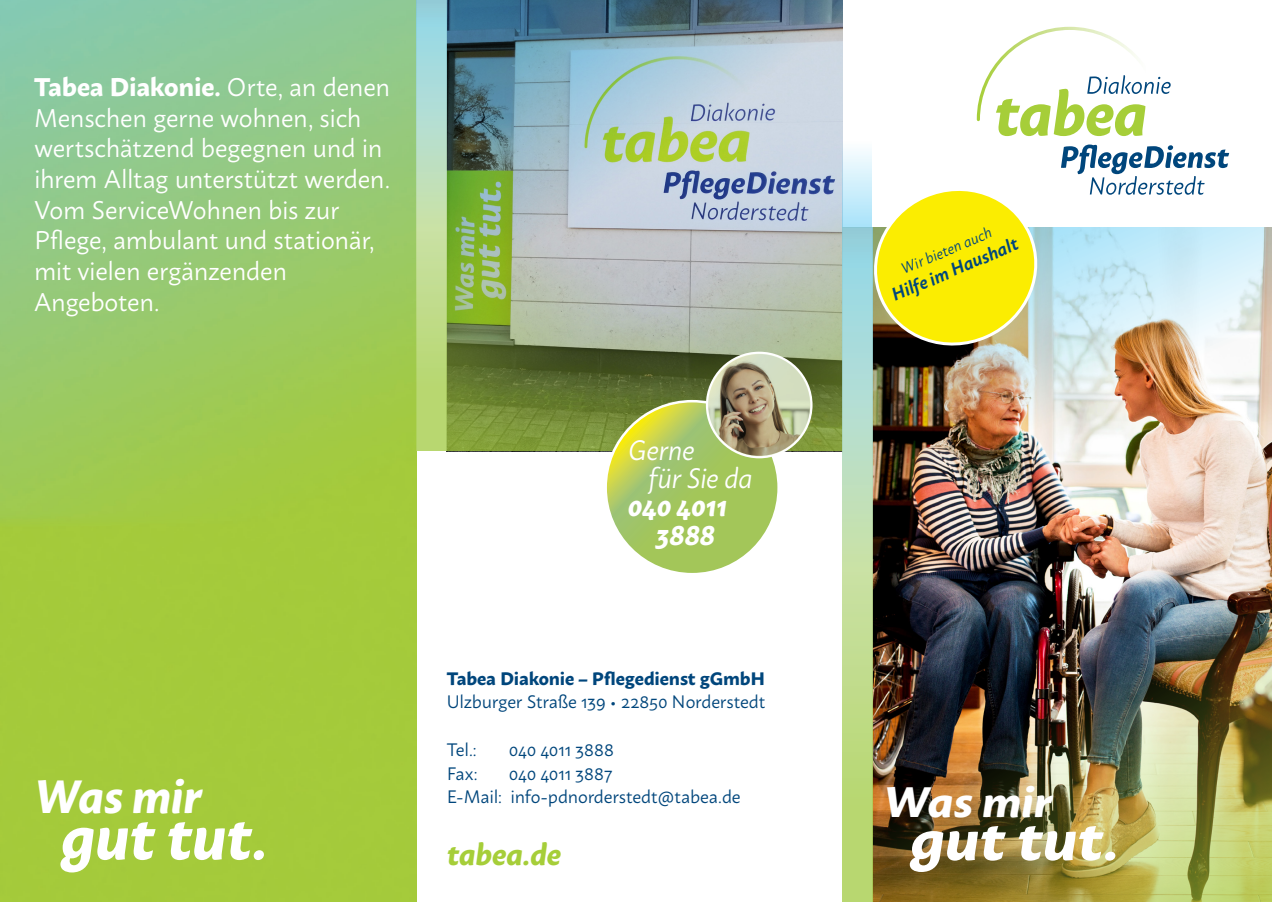
<style>
.page{position:relative;width:1272px;height:902px;background:#fff}
.page>*{position:absolute;margin:0;border:0;box-sizing:border-box;transform-origin:0 0}
.t1{font:italic 700 61.95px "Macho";letter-spacing:-.015em;color:#fff}
.t2{font:italic 700 56.55px "Macho";letter-spacing:-.015em;color:#fff;scale:1.1 1}
.t3{font:italic 700 46.5px "Macho";letter-spacing:-.01em;color:#fff}
.t4{font:italic 700 42.45px "Macho";letter-spacing:-.01em;color:#fff;scale:1.1 1}
.t5{font:italic 700 30px "Macho";letter-spacing:-.005em;color:#a6ce39}
.t6{font:italic 28.05px "Macho";letter-spacing:-.015em;color:#fff}
.t7{font:italic 700 28.05px "Macho";letter-spacing:.005em;color:#fff}
.t8{font:25.5px/30.6px "Macho";letter-spacing:-.01em;color:#fff}
.t9{font:18px "Macho";letter-spacing:-.005em;color:#00467c}
.t10{font:700 18px "Macho";letter-spacing:-.01em;color:#00467c}
.t11{font:italic 600 18px "Macho";color:#00467c}
.t12{font:italic 15px "Macho";color:#00467c}
.s1{font-weight:700}
</style>
<div class="page">
<img style="left:872px;top:227px;width:399px;height:674px">
<img style="left:446px;top:0;width:396px;height:451px">
<img style="left:0;top:0;width:417px;height:901px">
<div style="left:842px;top:134px;width:30px;height:93px;background:linear-gradient(to bottom,#fff,#a9e3f9)"></div>
<svg style="left:842px;top:227px;width:30px;height:674px;background:#b7dba5"></svg>
<svg style="left:417px;top:0;width:29px;height:451px;background:#b6dba8"></svg>
<svg style="left:605px;top:401px;width:173px;height:173px;background:#adca60"></svg>
<div style="left:706px;top:351px;width:106px;height:107px;border:3px solid #fff;border-radius:50%"></div>
<svg style="left:708px;top:354px;width:102px;height:102px;background:#aaa384"></svg>
<svg style="left:864px;top:179px;width:182px;height:176px"></svg>
<svg style="left:1061px;top:144px;width:168px;height:51px"></svg>
<svg style="left:976px;top:26px;width:194px;height:110px"></svg>
<p class="t8" style="left:34px;top:69px;width:358px"><span class="s1">Tabea Diakonie.</span> Orte, an denen<br>Menschen gerne wohnen, sich wertschätzend begegnen und in ihrem Alltag unterstützt werden.<br>Vom ServiceWohnen bis zur<br>Pflege, ambulant und stationär, mit vielen ergänzenden<br>Angeboten.</p>
<p class="t3" style="left:34px;top:755px;width:169px">Was mir</p>
<p class="t1" style="left:61px;top:782px;width:208px">gut tut.</p>
<p class="t6" style="left:628px;top:426px;width:68px">Gerne</p>
<p class="t6" style="left:648px;top:454px;width:106px">für Sie da</p>
<p class="t7" style="left:628px;top:481px;width:101px">040 4011</p>
<p class="t7" style="left:656px;top:510px;width:60px">3888</p>
<p class="t10" style="left:446px;top:662px;width:320px">Tabea Diakonie – Pflegedienst gGmbH</p>
<p class="t9" style="left:446px;top:686px;width:320px">Ulzburger Straße 139 • 22850 Norderstedt</p>
<p class="t9" style="left:446px;top:733px;width:32px">Tel.:</p>
<p class="t9" style="left:509px;top:733px;width:106px">040 4011 3888</p>
<p class="t9" style="left:446px;top:757px;width:33px">Fax:</p>
<p class="t9" style="left:509px;top:757px;width:105px">040 4011 3887</p>
<p class="t9" style="left:446px;top:781px;width:295px">E-Mail: info-pdnorderstedt@tabea.de</p>
<p class="t5" style="left:446px;top:828px;width:116px">tabea.de</p>
<p class="t12" style="left:896px;top:257px;width:98px;rotate:-23deg">Wir bieten auch</p>
<p class="t11" style="left:886px;top:281px;width:137px;rotate:-23deg">Hilfe im Haushalt</p>
<p class="t4" style="left:883px;top:764px;width:155px">Was mir</p>
<p class="t2" style="left:910px;top:789px;width:191px">gut tut.</p>
</div>
